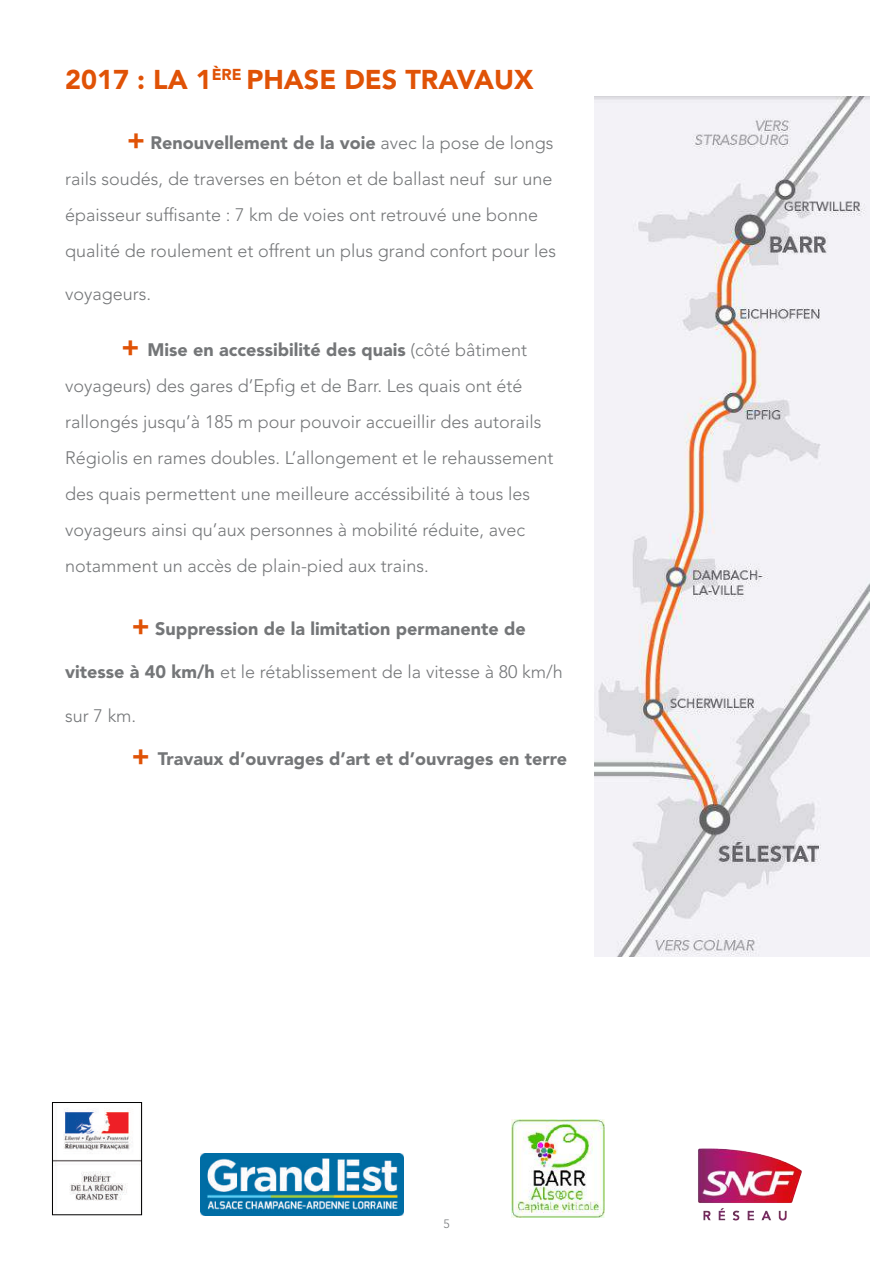
<style>
.page{position:relative;width:893px;height:1263px;background:#fff}
.page>*{position:absolute;margin:0;border:0;box-sizing:border-box;transform-origin:0 0}
.t1{font:900 27px "Avenir LT Std";color:#e05206}
.t2{font:300 18px/36px "Avenir LT Std";color:#747678}
.t3{font:900 18px "Avenir LT Std";color:#747678}
.t4{font:300 12px "Avenir LT Std";color:#747678}
.s1{font-weight:900;font-size:27px;color:#e05206}
.s2{font-weight:900}
.s3{font-size:27px;color:#e05206}
</style>
<div class="page">
<img style="left:201px;top:1153px;width:202px;height:62px">
<img style="left:698px;top:1148px;width:104px;height:73px">
<img style="left:54px;top:1108px;width:86px;height:93px">
<div style="left:52px;top:1102px;width:90px;height:113px;border:1px solid #000"></div>
<img style="left:511px;top:1119px;width:93px;height:98px">
<img style="left:595px;top:97px;width:274px;height:859px">
<h1 class="t1" style="left:65px;top:63px;width:470px">2017 : LA 1<sup>ÈRE</sup> PHASE DES TRAVAUX</h1>
<p class="t2" style="left:65px;top:124px;width:492px;text-indent:62px"><span class="s1">+</span> <span class="s2">Renouvellement de la voie</span> avec la pose de longs rails soudés, de traverses en béton et de ballast neuf sur une épaisseur suffisante : 7 km de voies ont retrouvé une bonne qualité de roulement et offrent un plus grand confort pour les</p>
<p class="t2" style="left:65px;top:276px;width:88px">voyageurs.</p>
<p class="t2" style="left:65px;top:331px;width:490px;text-indent:56px"><span class="s1">+</span> <span class="s2">Mise en accessibilité des quais</span> (côté bâtiment voyageurs) des gares d’Epfig et de Barr. Les quais ont été rallongés jusqu’à 185 m pour pouvoir accueillir des autorails Régiolis en rames doubles. L’allongement et le rehaussement des quais permettent une meilleure accéssibilité à tous les voyageurs ainsi qu’aux personnes à mobilité réduite, avec notamment un accès de plain-pied aux trains.</p>
<p class="t3" style="left:132px;top:617px;width:395px"><span class="s3">+</span> Suppression de la limitation permanente de</p>
<p class="t2" style="left:65px;top:654px;width:499px"><span class="s2">vitesse à 40 km/h</span> et le rétablissement de la vitesse à 80 km/h</p>
<p class="t2" style="left:65px;top:697px;width:73px">sur 7 km.</p>
<p class="t3" style="left:132px;top:748px;width:437px"><span class="s3">+</span> Travaux d’ouvrages d’art et d’ouvrages en terre</p>
<p class="t4" style="left:443px;top:1217px;width:8px">5</p>
</div>
